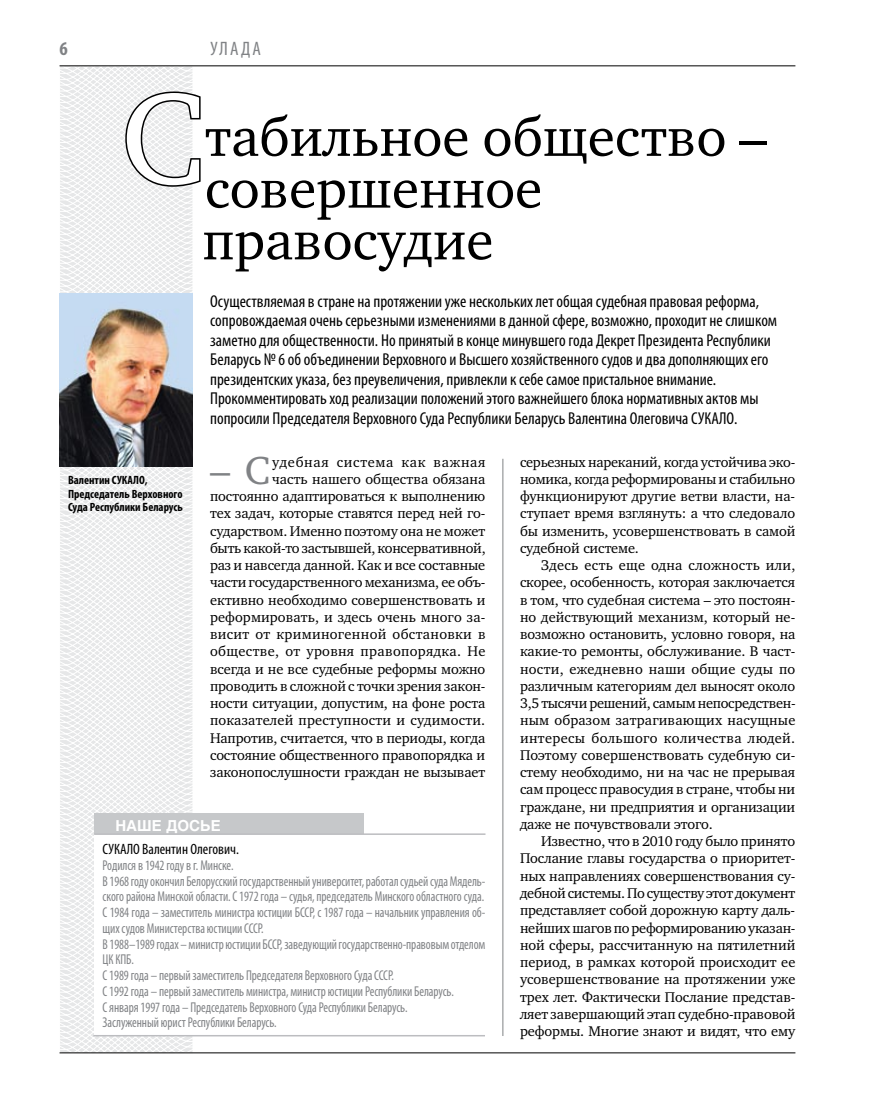
<style>
.page{position:relative;width:872px;height:1106px;background:#fff}
.page>*{position:absolute;margin:0;border:0;box-sizing:border-box;transform-origin:0 0}
.t1{font:132.6px "Charter C";color:#fff}
.t2{font:55.5px/51.8px "Charter C";color:#000}
.t3{font:40.05px "Charter C";color:#808285}
.t4{font:condensed 19.5px "Myriad Pro";color:#808285}
.t5{font:700 condensed 19.5px "Myriad Pro";color:#808285}
.t6{font:condensed 17.25px/19.5px "Myriad Pro";color:#000}
.t7{font:condensed 15px "Myriad Pro";color:#000}
.t8{font:700 15px "Helios";color:#fff}
.t9{font:14.4px/17.2px "Charter C";letter-spacing:-.01em;color:#000;text-align:justify}
.t10{font:condensed 14.25px/15.8px "Myriad Pro";letter-spacing:-.005em;color:#808285;scale:.9 1}
.t11{font:700 condensed 12px/13.5px "Myriad Pro";color:#000}
</style>
<div class="page">
<svg style="left:59px;top:65px;width:192px;height:989px"></svg>
<hr style="left:60px;top:1052px;width:735px;height:1px;background:#000">
<hr style="left:60px;top:65px;width:735px;height:1px;background:#000">
<hr style="left:502px;top:459px;width:1px;height:577px;background:#808285">
<svg style="left:124px;top:90px;width:78px;height:98px"></svg>
<div style="left:94px;top:813px;width:270px;height:23px;background:#c6c8ca"></div>
<div style="left:94px;top:834px;width:391px;height:202px;background:#fff"></div>
<hr style="left:93px;top:1035px;width:392px;height:1px;background:#bcbdc0">
<hr style="left:94px;top:833px;width:391px;height:2px;background:#bcbdc0">
<img style="left:60px;top:294px;width:133px;height:172px">
<h3 class="t5" style="left:60px;top:37px;width:10px">6</h3>
<h3 class="t4" style="left:210px;top:37px;width:52px">Улада</h3>
<h1 class="t1" style="left:121px;top:65px;width:85px">С</h1>
<h2 class="t2" style="left:202px;top:112px;width:566px">табильное общество – совершенное правосудие</h2>
<p class="t6" style="left:210px;top:291px;width:568px">Осуществляемая в стране на протяжении уже нескольких лет общая судебная правовая реформа, сопровождаемая очень серьезными изменениями в данной сфере, возможно, проходит не слишком заметно для общественности. Но принятый в конце минувшего года Декрет Президента Республики Беларусь № 6 об объединении Верховного и Высшего хозяйственного судов и два дополняющих его президентских указа, без преувеличения, привлекли к себе самое пристальное внимание.<br>Прокомментировать ход реализации положений этого важнейшего блока нормативных актов мы попросили Председателя Верховного Суда Республики Беларусь Валентина Олеговича СУКАЛ О.</p>
<p class="t9" style="left:210px;top:453px;width:277px;text-align:right">удебная система как важная<br>часть нашего общества обязана постоянно адаптироваться к выполнению тех задач, которые ставятся перед ней го&shy;сударством. Именно поэтому она не может быть какой-то застывшей, консервативной, раз и навсегда данной. Как и все составные части государственного механизма, ее объ&shy;ективно необходимо совершенствовать и реформировать, и здесь очень много за&shy;висит от криминогенной обстановки в обществе, от уровня правопорядка. Не всегда и не все судебные реформы можно проводить в сложной с точки зрения закон&shy;ности ситуации, допустим, на фоне роста показателей преступности и судимости.<br>Напротив, считается, что в периоды, когда состояние общественного правопорядка и законопослушности граждан не вызывает</p>
<p class="t9" style="left:520px;top:453px;width:277px">серьезных нареканий, когда устойчива эко&shy;номика, когда реформированы и стабильно функционируют другие ветви власти, на&shy;ступает время взглянуть: а что следовало бы изменить, усовершенствовать в самой судебной системе.</p>
<h3 class="t3" style="left:210px;top:448px;width:62px">– С</h3>
<p class="t11" style="left:68px;top:473px;width:116px">Валентин СУКАЛО,<br>Председатель Верховного<br>Суда Республики Беларусь</p>
<p class="t9" style="left:520px;top:556px;width:277px;text-indent:21px">Здесь есть еще одна сложность или, скорее, особенность, которая заключается в том, что судебная система – это постоян&shy;но действующий механизм, который не&shy;возможно остановить, условно говоря, на какие-то ремонты, обслуживание. В част&shy;ности, ежедневно наши общие суды по различным категориям дел выносят около 3,5 тысячи решений, самым непосредствен&shy;ным образом затрагивающих насущные интересы большого количества людей.<br>Поэтому совершенствовать судебную си&shy;стему необходимо, ни на час не прерывая сам процесс правосудия в стране, чтобы ни граждане, ни предприятия и организации даже не почувствовали этого.</p>
<p class="t9" style="left:520px;top:833px;width:277px;text-indent:21px">Известно, что в 2010 году было принято Послание главы государства о приоритет&shy;ных направлениях совершенствования су&shy;дебной системы. По существу этот документ представляет собой дорожную карту даль&shy;нейших шагов по реформированию указан&shy;ной сферы, рассчитанную на пятилетний период, в рамках которой происходит ее усовершенствование на протяжении уже трех лет. Фактически Послание представ&shy;ляет завершающий этап судебно-правовой реформы. Многие знают и видят, что ему</p>
<p class="t8" style="left:115px;top:816px;width:107px">НАШЕ ДОСЬЕ</p>
<p class="t7" style="left:103px;top:840px;width:138px">СУКАЛО Валентин Олегович.</p>
<p class="t10" style="left:103px;top:857px;width:427px">Родился в 1942 году в г. Минске.<br>В 1968 году окончил Белорусский государственный университет, работал судьей суда Мядель&shy;ского района Минской области.С 1972 года – судья, председатель Минского областного суда.<br>С 1984 года – заместитель министра юстиции БССР, с 1987 года – начальник управления об&shy;щих судов Министерства юстиции СССР.<br>В 1988–1989 годах – министр юстиции БССР, заведующий государственно-правовым отделом ЦК КПБ.<br>С 1989 года – первый заместитель Председателя Верховного Суда СССР.<br>С 1992 года – первый заместитель министра, министр юстиции Республики Беларусь.<br>С января 1997 года – Председатель Верховного Суда Республики Беларусь.<br>Заслуженный юрист Республики Беларусь.</p>
</div>
